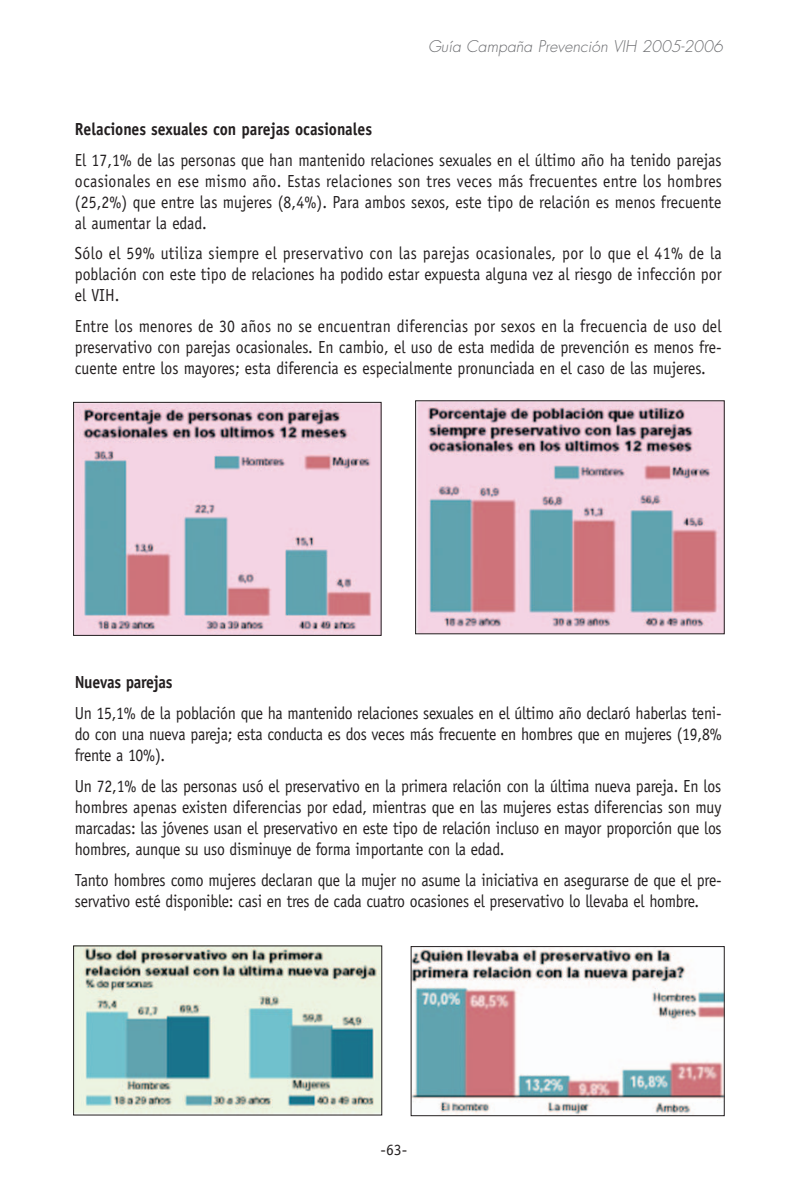
<style>
.page{position:relative;width:795px;height:1190px;background:#fff}
.page>*{position:absolute;margin:0;border:0;box-sizing:border-box;transform-origin:0 0}
.t1{font:17.5px/21px "Officina Sans LT";letter-spacing:-.015em;color:#231f20;text-align:justify;scale:.9 1}
.t2{font:700 17.5px "Officina Sans LT";color:#231f20;scale:.9 1}
.t3{font:italic 300 15.75px "Futura";color:#6c6d70}
.t4{font:15.75px "Officina Sans LT";color:#231f20}
</style>
<div class="page">
<img style="left:75px;top:404px;width:304px;height:230px">
<div style="left:73px;top:402px;width:308px;height:234px;border:1px solid #231f20"></div>
<img style="left:417px;top:402px;width:305px;height:230px">
<div style="left:415px;top:400px;width:309px;height:234px;border:1px solid #231f20"></div>
<img style="left:75px;top:947px;width:305px;height:166px">
<div style="left:73px;top:945px;width:309px;height:170px;border:1px solid #231f20"></div>
<img style="left:412px;top:948px;width:310px;height:166px">
<div style="left:410px;top:946px;width:314px;height:170px;border:1px solid #231f20"></div>
<p class="t3" style="left:428px;top:39px;width:296px">Guía Campaña Prevención VIH 2005-2006</p>
<p class="t2" style="left:75px;top:122px;width:332px">Relaciones sexuales con parejas ocasionales</p>
<p class="t1" style="left:75px;top:151px;width:720px">El 17,1% de las personas que han mantenido relaciones sexuales en el último año ha tenido parejas ocasionales en ese mismo año. Estas relaciones son tres veces más frecuentes entre los hombres (25,2%) que entre las mujeres (8,4%). Para ambos sexos, este tipo de relación es menos frecuente al aumentar la edad.</p>
<p class="t1" style="left:75px;top:244px;width:720px">Sólo el 59% utiliza siempre el preservativo con las parejas ocasionales, por lo que el 41% de la población con este tipo de relaciones ha podido estar expuesta alguna vez al riesgo de infección por el VIH.</p>
<p class="t1" style="left:75px;top:317px;width:720px">Entre los menores de 30 años no se encuentran diferencias por sexos en la frecuencia de uso del preservativo con parejas ocasionales. En cambio, el uso de esta medida de prevención es menos fre&shy;cuente entre los mayores; esta diferencia es especialmente pronunciada en el caso de las mujeres.</p>
<p class="t2" style="left:75px;top:676px;width:110px">Nuevas parejas</p>
<p class="t1" style="left:75px;top:704px;width:720px">Un 15,1% de la población que ha mantenido relaciones sexuales en el último año declaró haberlas teni&shy;do con una nueva pareja; esta conducta es dos veces más frecuente en hombres que en mujeres (19,8% frente a 10%).</p>
<p class="t1" style="left:75px;top:777px;width:720px">Un 72,1% de las personas usó el preservativo en la primera relación con la última nueva pareja. En los hombres apenas existen diferencias por edad, mientras que en las mujeres estas diferencias son muy marcadas: las jóvenes usan el preservativo en este tipo de relación incluso en mayor proporción que los hombres, aunque su uso disminuye de forma importante con la edad.</p>
<p class="t1" style="left:75px;top:871px;width:720px">Tanto hombres como mujeres declaran que la mujer no asume la iniciativa en asegurarse de que el pre&shy;servativo esté disponible: casi en tres de cada cuatro ocasiones el preservativo lo llevaba el hombre.</p>
<p class="t4" style="left:380px;top:1143px;width:28px">-63-</p>
</div>
